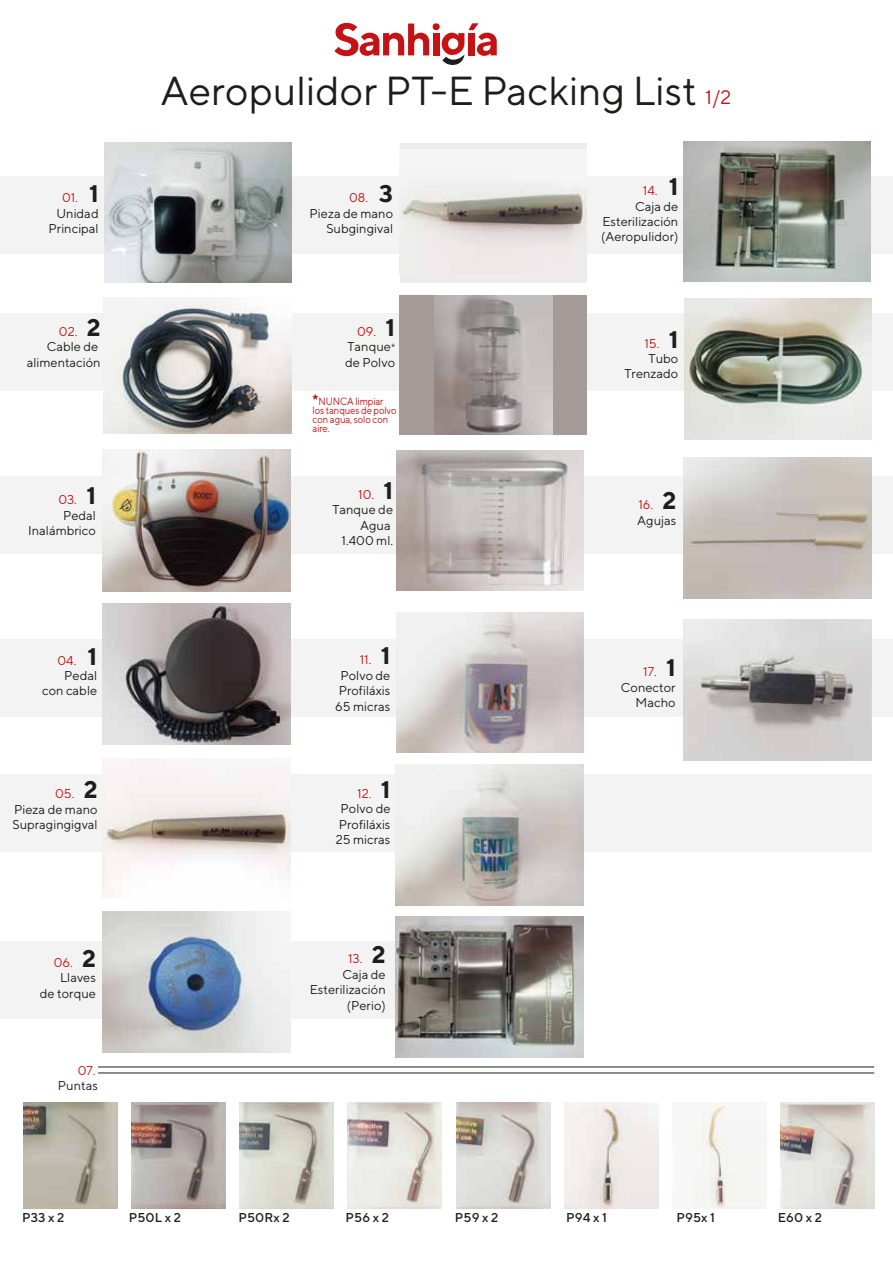
<style>
.page{position:relative;width:893px;height:1263px;background:#fff}
.page>*{position:absolute;margin:0;border:0;box-sizing:border-box;transform-origin:0 0}
.t1{font:40.5px "TT Norms";color:#1d1d1b}
.t2{font:12.9px/15.5px "TT Norms";color:#1d1d1b;text-align:right}
.t3{font:500 12.9px "TT Norms";color:#1d1d1b}
.t4{font:12.9px "TT Norms";color:#c51315}
.t5{font:10.5px/9px "TT Norms";letter-spacing:-.01em;color:#c51315;scale:.9 1}
.s1{color:#c51315}
.s2{font-weight:700;font-size:24px}
.s3{font-size:19.5px;color:#c51315}
.s4{font-size:10.5px}
.s5{font-weight:700;font-size:15px}
</style>
<div class="page">
<div style="left:0;top:176px;width:893px;height:77px;background:#f3f3f3"></div>
<div style="left:0;top:314px;width:893px;height:77px;background:#f3f3f3"></div>
<svg style="left:0;top:477px;width:893px;height:77px;fill:#f3f3f3"></svg>
<div style="left:0;top:640px;width:893px;height:77px;background:#f3f3f3"></div>
<div style="left:0;top:774px;width:871px;height:77px;background:#f3f3f3"></div>
<div style="left:0;top:941px;width:582px;height:78px;background:#f3f3f3"></div>
<img style="left:683px;top:141px;width:188px;height:141px">
<hr style="left:98px;top:1066px;width:776px;height:1px;background:#1d1d1b">
<hr style="left:98px;top:1072px;width:776px;height:1px;background:#1d1d1b">
<svg style="left:334px;top:23px;width:163px;height:42px"></svg>
<img style="left:103px;top:603px;width:187px;height:141px">
<img style="left:103px;top:912px;width:187px;height:140px">
<img style="left:103px;top:450px;width:188px;height:141px">
<img style="left:24px;top:1102px;width:93px;height:106px">
<img style="left:132px;top:1102px;width:93px;height:106px">
<img style="left:240px;top:1102px;width:93px;height:106px">
<img style="left:348px;top:1102px;width:93px;height:106px">
<img style="left:457px;top:1102px;width:93px;height:106px">
<img style="left:565px;top:1102px;width:93px;height:106px">
<img style="left:692px;top:1103px;width:74px;height:105px">
<img style="left:781px;top:1102px;width:93px;height:106px">
<img style="left:396px;top:612px;width:188px;height:141px">
<img style="left:684px;top:299px;width:187px;height:140px">
<img style="left:683px;top:619px;width:188px;height:141px">
<img style="left:396px;top:765px;width:187px;height:140px">
<img style="left:396px;top:916px;width:187px;height:141px">
<img style="left:103px;top:297px;width:188px;height:136px">
<div style="left:400px;top:143px;width:187px;height:140px;background:#edebeb"></div>
<img style="left:403px;top:193px;width:184px;height:51px">
<img style="left:103px;top:758px;width:187px;height:141px">
<div style="left:400px;top:295px;width:187px;height:140px;background:#a49b99"></div>
<img style="left:434px;top:295px;width:118px;height:140px">
<img style="left:396px;top:451px;width:188px;height:139px">
<img style="left:104px;top:143px;width:188px;height:140px">
<p class="t2" style="left:49px;top:190px;width:52px"><span class="s1">01.</span> <span class="s2">1<br></span>Unidad<br>Principal</p>
<p class="t2" style="left:27px;top:323px;width:75px"><span class="s1">02.</span> <span class="s2">2<br></span>Cable de alimentación</p>
<p class="t2" style="left:28px;top:492px;width:69px"><span class="s1">03.</span> <span class="s2">1<br></span>Pedal<br>Inalámbrico</p>
<p class="t2" style="left:42px;top:652px;width:57px"><span class="s1">04.</span> <span class="s2">1<br></span>Pedal con cable</p>
<p class="t2" style="left:12px;top:786px;width:87px;text-align:justify;text-indent:43px"><span class="s1">05.</span> <span class="s2">2<br></span>Pieza de mano Supragingigval</p>
<p class="t2" style="left:40px;top:954px;width:58px"><span class="s1">06.</span> <span class="s2">2<br></span>Llaves<br>de torque</p>
<p class="t4" style="left:78px;top:1062px;width:19px">07.</p>
<p class="t2" style="left:58px;top:1078px;width:42px">Puntas</p>
<h1 class="t1" style="left:161px;top:66px;width:572px">Aeropulidor PT-E Packing List <span class="s3">1/2</span></h1>
<p class="t2" style="left:310px;top:190px;width:85px"><span class="s1">08.</span> <span class="s2">3<br></span>Pieza de mano<br>Subgingival</p>
<p class="t2" style="left:345px;top:323px;width:51px;text-align:justify;text-indent:12px"><span class="s1">09.</span> <span class="s2">1<br></span>Tanque<span class="s4">* </span>de Polvo</p>
<p class="t5" style="left:313px;top:396px;width:95px"><span class="s5">*</span>NUNCA limpiar los tanques de polvo con agua, solo con aire.</p>
<p class="t2" style="left:332px;top:486px;width:62px"><span class="s1">10.</span> <span class="s2">1<br></span>Tanque de<br>Agua<br>1.400 ml.</p>
<p class="t2" style="left:335px;top:652px;width:57px"><span class="s1">11.</span> <span class="s2">1<br></span>Polvo de<br>Profiláxis<br>65 micras</p>
<p class="t2" style="left:336px;top:785px;width:56px"><span class="s1">12.</span> <span class="s2">1<br></span>Polvo de<br>Profiláxis<br>25 micras</p>
<p class="t2" style="left:310px;top:951px;width:78px"><span class="s1">13.</span> <span class="s2">2<br></span>Caja de<br>Esterilización (Perio)</p>
<p class="t2" style="left:601px;top:183px;width:79px"><span class="s1">14.</span> <span class="s2">1<br></span>Caja de<br>Esterilización (Aeropulidor)</p>
<p class="t2" style="left:624px;top:335px;width:55px"><span class="s1">15.</span> <span class="s2">1<br></span>Tubo<br>Trenzado</p>
<p class="t2" style="left:637px;top:497px;width:41px;text-align:left"><span class="s1">16.</span> <span class="s2">2<br></span>Agujas</p>
<p class="t2" style="left:621px;top:664px;width:56px"><span class="s1">17.</span> <span class="s2">1<br></span>Conector<br>Macho</p>
<p class="t3" style="left:22px;top:1210px;width:44px">P33 x 2</p>
<p class="t3" style="left:129px;top:1210px;width:54px">P50L x 2</p>
<p class="t3" style="left:238px;top:1210px;width:53px">P50Rx 2</p>
<p class="t3" style="left:346px;top:1210px;width:45px">P56 x 2</p>
<p class="t3" style="left:455px;top:1210px;width:45px">P59 x 2</p>
<p class="t3" style="left:566px;top:1210px;width:42px">P94 x 1</p>
<p class="t3" style="left:676px;top:1210px;width:40px">P95x 1</p>
<p class="t3" style="left:778px;top:1210px;width:46px">E60 x 2</p>
</div>
